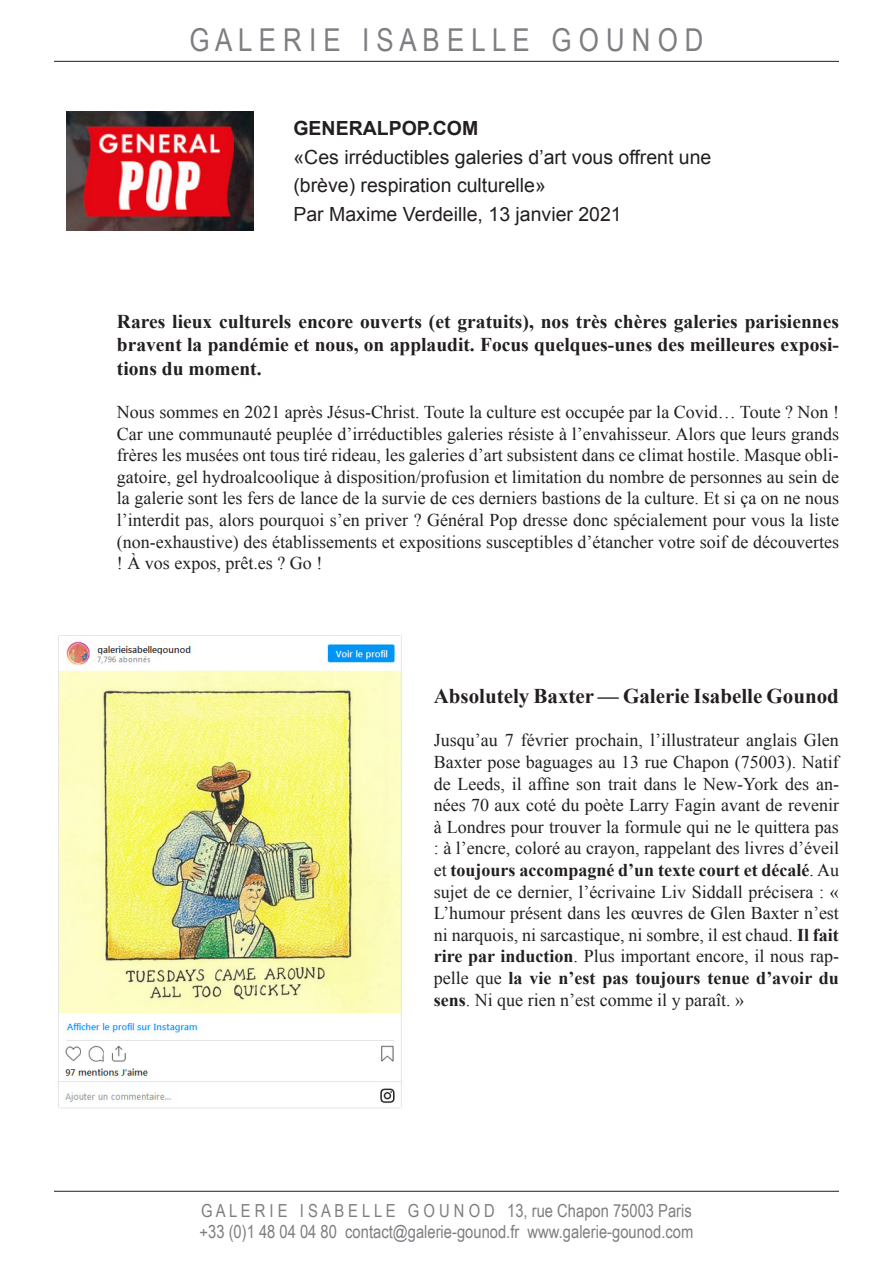
<style>
.page{position:relative;width:893px;height:1263px;background:#fff}
.page>*{position:absolute;margin:0;border:0;box-sizing:border-box;transform-origin:0 0}
.t1{font:31.5px "Arial Narrow";color:#7c7e81}
.t2{font:700 21px "Times New Roman";color:#231f20}
.t3{font:700 19.5px/23.4px "Times New Roman";color:#231f20;text-align:justify}
.t4{font:19.5px/28.5px "Arial";color:#231f20}
.t5{font:700 19.5px "Arial";color:#231f20}
.t6{font:18px/21.6px "Times New Roman";color:#231f20;text-align:justify}
.t7{font:18px/21.6px "Arial Narrow";color:#7c7e81}
.s1{font-weight:700}
</style>
<div class="page">
<hr style="left:54px;top:61px;width:785px;height:1px;background:#231f20">
<hr style="left:54px;top:1191px;width:785px;height:1px;background:#231f20">
<img style="left:67px;top:111px;width:186px;height:119px">
<img style="left:58px;top:635px;width:344px;height:474px">
<h1 class="t1" style="left:189px;top:16px;width:516px">G A L E R I E I S A B E L L E G O U N O D</h1>
<p class="t5" style="left:293px;top:115px;width:186px">GENERALPOP.COM</p>
<p class="t4" style="left:293px;top:143px;width:420px">«Ces irréductibles galeries d’art vous offrent une (brève) respiration culturelle»<br>Par Maxime Verdeille, 13 janvier 2021</p>
<p class="t3" style="left:117px;top:309px;width:724px">Rares lieux culturels encore ouverts (et gratuits), nos très chères galeries parisiennes bravent la pandémie et nous, on applaudit. Focus quelques-unes des meilleures exposi&shy;tions du moment.</p>
<p class="t6" style="left:117px;top:401px;width:724px">Nous sommes en 2021 après Jésus-Christ. Toute la culture est occupée par la Covid… Toute ? Non !<br>Car une communauté peuplée d’irréductibles galeries résiste à l’envahisseur. Alors que leurs grands frères les musées ont tous tiré rideau, les galeries d’art subsistent dans ce climat hostile. Masque obli&shy;gatoire, gel hydroalcoolique à disposition/profusion et limitation du nombre de personnes au sein de la galerie sont les fers de lance de la survie de ces derniers bastions de la culture. Et si ça on ne nous l’interdit pas, alors pourquoi s’en priver ? Général Pop dresse donc spécialement pour vous la liste (non-exhaustive) des établissements et expositions susceptibles d’étancher votre soif de découvertes ! À vos expos, prêt.es ? Go !</p>
<p class="t2" style="left:434px;top:682px;width:407px">Absolutely Baxter — Galerie Isabelle Gounod</p>
<p class="t6" style="left:434px;top:729px;width:407px">Jusqu’au 7 février prochain, l’illustrateur anglais Glen Baxter pose baguages au 13 rue Chapon (75003). Natif de Leeds, il affine son trait dans le New-York des an&shy;nées 70 aux coté du poète Larry Fagin avant de revenir à Londres pour trouver la formule qui ne le quittera pas : à l’encre, coloré au crayon, rappelant des livres d’éveil et <span class="s1">toujours accompagné d’un texte court et décalé</span>. Au sujet de ce dernier, l’écrivaine Liv Siddall précisera : « L’humour présent dans les œuvres de Glen Baxter n’est ni narquois, ni sarcastique, ni sombre, il est chaud. <span class="s1">Il fait rire par induction</span>. Plus important encore, il nous rap&shy;pelle que <span class="s1">la vie n’est pas toujours tenue d’avoir du sens</span>. Ni que rien n’est comme il y paraît. »</p>
<p class="t7" style="left:200px;top:1199px;width:495px">G A L E R I E I S A B E L L E G O U N O D 13, rue Chapon 75003 Paris +33 (0)1 48 04 04 80 contact@galerie-gounod.fr www.galerie-gounod.com</p>
</div>
